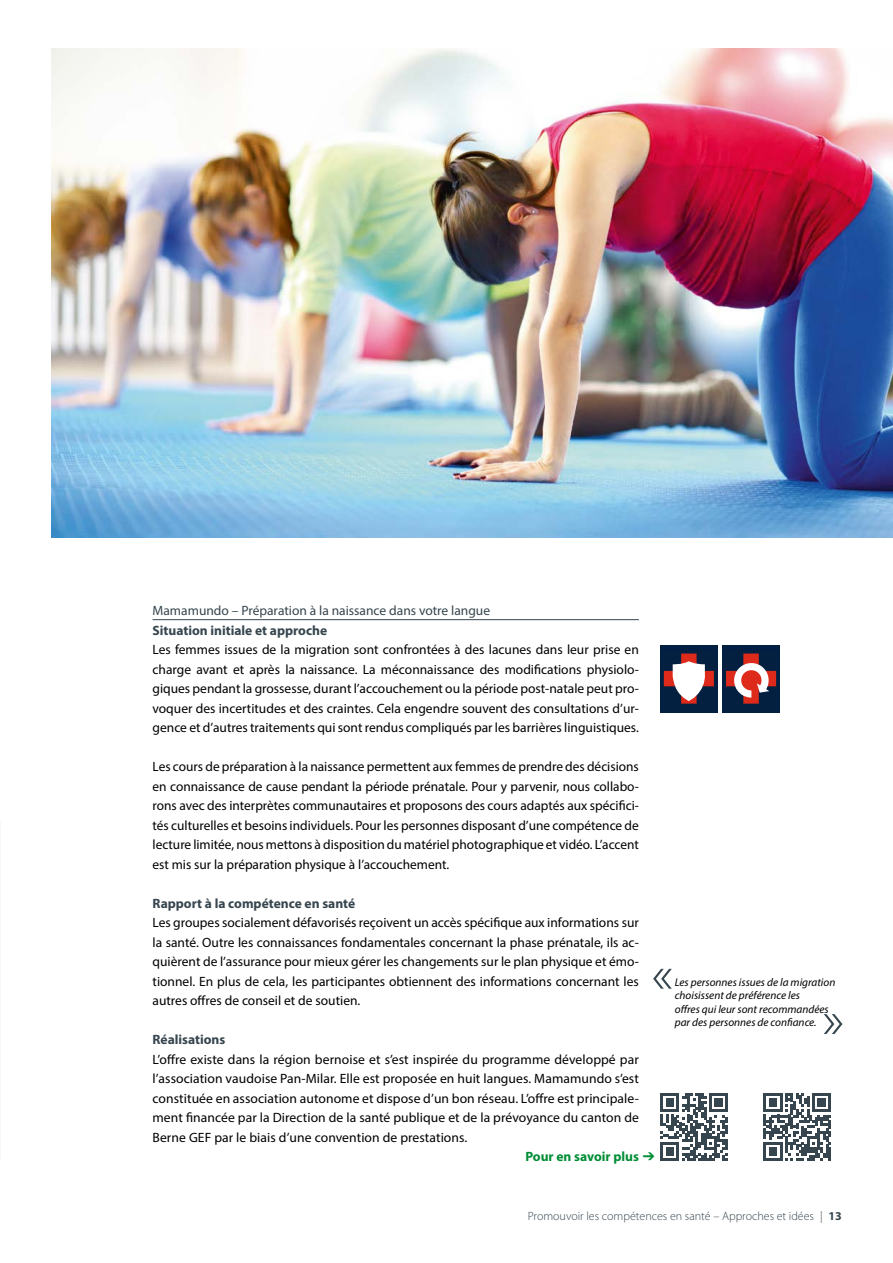
<style>
.page{position:relative;width:893px;height:1263px;background:#fff}
.page>*{position:absolute;margin:0;border:0;box-sizing:border-box;transform-origin:0 0}
.t1{font:300 55.2px "Myriad Pro";color:#36454e}
._03_g{font:13.5px/19.5px "Myriad Pro";color:#000;text-align:justify}
._03_g-2{font:700 13.5px "Myriad Pro";color:#36454e}
._02_ut_3{font:13.5px "Myriad Pro";color:#36454e}
._03_g-3{font:700 13.5px "Myriad Pro";color:#008d35}
.t2{font:300 12px "Myriad Pro";color:#36454e}
.t3{font:italic 11.25px/13.5px "Myriad Pro";color:#000}
.s1{font-weight:700}
</style>
<div class="page">
<hr style="left:153px;top:619px;width:486px;height:1px;background:#36454e">
<div style="left:660px;top:645px;width:58px;height:67px;background:#001f42"></div>
<div style="left:662px;top:651px;width:53px;height:61px;background:#042041"></div>
<svg style="left:664px;top:653px;width:50px;height:51px"></svg>
<div style="left:722px;top:645px;width:58px;height:67px;background:#001f42"></div>
<div style="left:724px;top:651px;width:54px;height:61px;background:#042041"></div>
<svg style="left:726px;top:653px;width:50px;height:51px"></svg>
<svg style="left:660px;top:1093px;width:68px;height:68px"></svg>
<svg style="left:763px;top:1093px;width:68px;height:68px"></svg>
<img style="left:51px;top:49px;width:842px;height:488px">
<p class="_02_ut_3" style="left:153px;top:602px;width:339px">Mamamundo – Préparation à la naissance dans votre langue</p>
<p class="_03_g-2" style="left:153px;top:621px;width:176px">Situation initiale et approche</p>
<p class="_03_g" style="left:153px;top:639px;width:488px">Les femmes issues de la migration sont confrontées à des lacunes dans leur prise en charge avant et après la naissance. La méconnaissance des modifications physiolo&shy;giques pendant la grossesse, durant l’accouchement ou la période post-natale peut pro&shy;voquer des incertitudes et des craintes. Cela engendre souvent des consultations d’ur&shy;gence et d’autres traitements qui sont rendus compliqués par les barrières linguistiques.</p>
<p class="_03_g" style="left:153px;top:756px;width:488px">Les cours de préparation à la naissance permettent aux femmes de prendre des décisions en connaissance de cause pendant la période prénatale. Pour y parvenir, nous collabo&shy;rons avec des interprètes communautaires et proposons des cours adaptés aux spécifici&shy;tés culturelles et besoins individuels. Pour les personnes disposant d’une compétence de lecture limitée, nous mettons à disposition du matériel photographique et vidéo. L’accent est mis sur la préparation physique à l’accouchement.</p>
<p class="_03_g-2" style="left:153px;top:894px;width:204px">Rapport à la compétence en santé</p>
<p class="_03_g" style="left:153px;top:912px;width:488px">Les groupes socialement défavorisés reçoivent un accès spécifique aux informations sur la santé. Outre les connaissances fondamentales concernant la phase prénatale, ils ac&shy;quièrent de l’assurance pour mieux gérer les changements sur le plan physique et émo&shy;tionnel. En plus de cela, les participantes obtiennent des informations concernant les autres offres de conseil et de soutien.</p>
<p class="_03_g-2" style="left:153px;top:1031px;width:74px">Réalisations</p>
<p class="_03_g" style="left:153px;top:1049px;width:488px">L’offre existe dans la région bernoise et s’est inspirée du programme développé par l’association vaudoise Pan-Milar. Elle est proposée en huit langues. Mamamundo s’est constituée en association autonome et dispose d’un bon réseau. L’offre est principale&shy;ment financée par la Direction de la santé publique et de la prévoyance du canton de Berne GEF par le biais d’une convention de prestations.</p>
<p class="_03_g-3" style="left:525px;top:1148px;width:131px">Pour en savoir plus ➔</p>
<p class="t1" style="left:651px;top:941px;width:23px">«</p>
<p class="t3" style="left:675px;top:975px;width:162px">Les personnes issues de la migration choisissent de préférence les<br>offres qui leur sont recommandées par des personnes de confiance.</p>
<p class="t1" style="left:822px;top:986px;width:23px">»</p>
<p class="t2" style="left:528px;top:1208px;width:316px">Promouvoir les compétences en santé – Approches et idées | <span class="s1">13</span></p>
</div>
